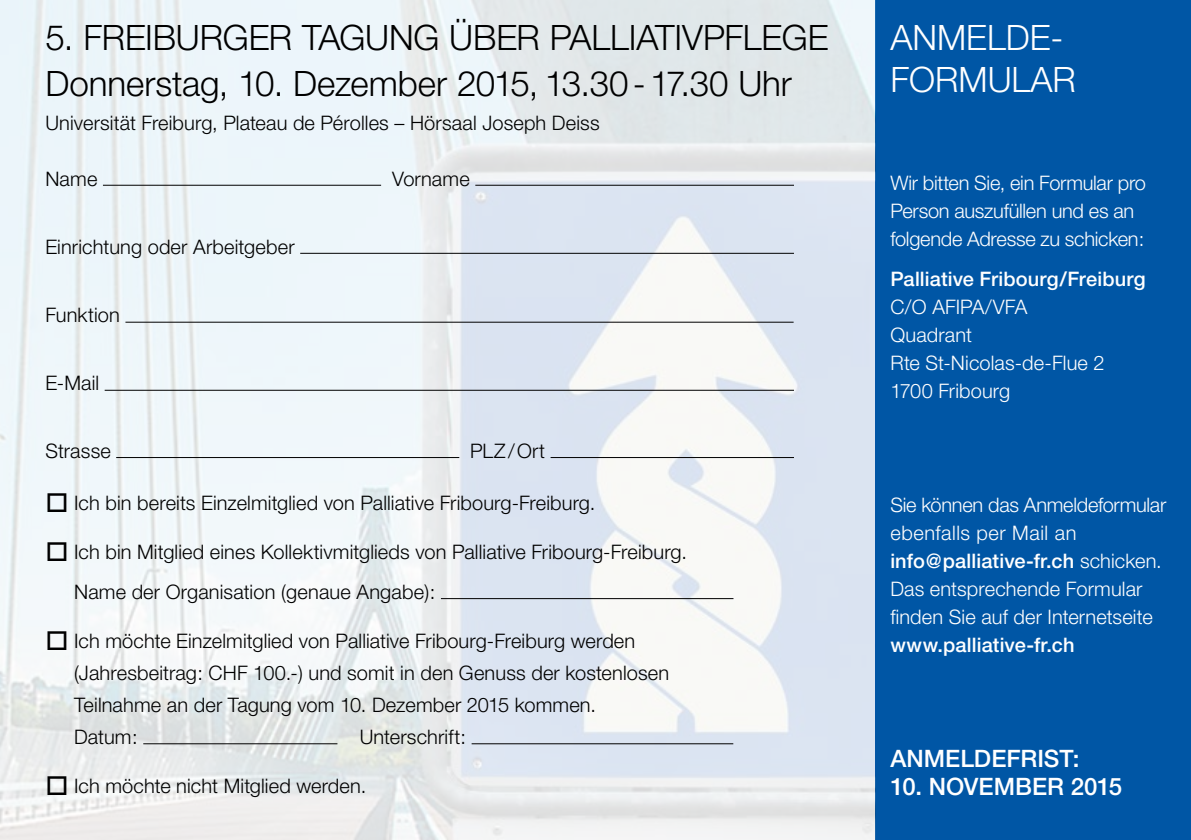
<style>
.page{position:relative;width:1191px;height:840px;background:#fff}
.page>*{position:absolute;margin:0;border:0;box-sizing:border-box;transform-origin:0 0}
.t1{font:300 35px/46px "Helvetica Neue";letter-spacing:-.005em;color:#000}
.t2{font:300 35px "Helvetica Neue";color:#fff}
.t3{font:500 24px "Helvetica Neue";color:#fff}
.t4{font:300 20px/32px "Helvetica Neue";letter-spacing:.005em;color:#000}
.t5{font:300 20px/28px "Helvetica Neue";letter-spacing:-.01em;color:#fff}
.t6{font:500 20px "Helvetica Neue";letter-spacing:.005em;color:#fff}
.s1{font-weight:500}
</style>
<div class="page">
<div style="left:875px;top:0;width:316px;height:839px;background:#0056a5"></div>
<img style="left:0;top:0;width:875px;height:839px">
<hr style="left:103px;top:185px;width:278px;height:1px;background:#000">
<hr style="left:475px;top:185px;width:319px;height:1px;background:#000">
<hr style="left:300px;top:253px;width:494px;height:1px;background:#000">
<hr style="left:125px;top:321px;width:668px;height:1px;background:#000">
<hr style="left:105px;top:389px;width:689px;height:1px;background:#000">
<hr style="left:116px;top:457px;width:343px;height:1px;background:#000">
<hr style="left:550px;top:457px;width:244px;height:1px;background:#000">
<hr style="left:441px;top:598px;width:292px;height:1px;background:#000">
<hr style="left:143px;top:743px;width:194px;height:1px;background:#000">
<hr style="left:471px;top:743px;width:262px;height:1px;background:#000">
<h1 class="t1" style="left:45px;top:14px;width:748px;text-indent:404px">über Palliativpflege<br>Donnerstag, 10. Dezember 2015, 13.30-17.30 Uhr</h1>
<p class="t4" style="left:45px;top:107px;width:556px">Universität Freiburg, Plateau de Pérolles – Hörsaal Joseph Deiss</p>
<h1 class="t1" style="left:45px;top:14px;width:281px">5. Frei burger tagung</h1>
<p class="t4" style="left:45px;top:162px;width:53px">Name</p>
<p class="t4" style="left:392px;top:162px;width:79px">Vorname</p>
<p class="t4" style="left:45px;top:230px;width:251px">Einrichtung oder Arbeitgeber</p>
<p class="t4" style="left:45px;top:298px;width:76px">Funktion</p>
<p class="t4" style="left:45px;top:366px;width:55px">E-Mail</p>
<p class="t4" style="left:45px;top:434px;width:67px">Strasse</p>
<p class="t4" style="left:470px;top:434px;width:77px">PLZ/Ort</p>
<p class="t4" style="left:45px;top:486px;width:551px">□ Ich bin bereits Einzelmitglied von Palliative Fribourg-Freiburg.</p>
<p class="t4" style="left:74px;top:531px;width:614px;line-height:40px;text-indent:-29px">□ Ich bin Mitglied eines Kollektivmitglieds von Palliative Fribourg-Freiburg.<br>Name der Organisation (genaue Angabe):</p>
<p class="t4" style="left:74px;top:624px;width:596px;text-indent:-29px">□ Ich möchte Einzelmitglied von Palliative Fribourg-Freiburg werden (Jahresbeitrag: CHF 100.-) und somit in den Genuss der kostenlosen Teilnahme an der Tagung vom 10. Dezember 2015 kommen.<br>Datum:</p>
<p class="t4" style="left:360px;top:720px;width:108px">Unterschrift:</p>
<p class="t4" style="left:45px;top:769px;width:322px">□ Ich möchte nicht Mitglied werden.</p>
<h1 class="t2" style="left:890px;top:16px;width:46px">Anmelde</h1>
<h1 class="t2" style="left:1050px;top:16px;width:14px">-</h1>
<h1 class="t2" style="left:890px;top:58px;width:93px">formula</h1>
<h1 class="t2" style="left:1052px;top:58px;width:25px">r</h1>
<p class="t5" style="left:890px;top:168px;width:257px">Wir bitten Sie, ein Formular pro<br>Person auszufüllen und es an folgende Adresse zu schicken:</p>
<p class="t6" style="left:890px;top:267px;width:257px">Palliative Fribourg/Freiburg</p>
<p class="t5" style="left:890px;top:292px;width:216px">C/O AFIPA/VFA<br>Quadrant<br>Rte St-Nicolas-de-Flue 2<br>1700 Fribourg</p>
<p class="t5" style="left:890px;top:490px;width:277px">Sie können das Anmeldeformular ebenfalls per Mail an <span class="s1">info@palliative-fr.ch</span> schicken.<br>Das entsprechende Formular finden Sie auf der Internetseite</p>
<p class="t6" style="left:890px;top:633px;width:186px">www.palliative-fr.ch</p>
<p class="t3" style="left:890px;top:743px;width:190px">ANMELDEFRIST:</p>
<p class="t3" style="left:890px;top:771px;width:233px">10. NOVEMBER 2015</p>
</div>
